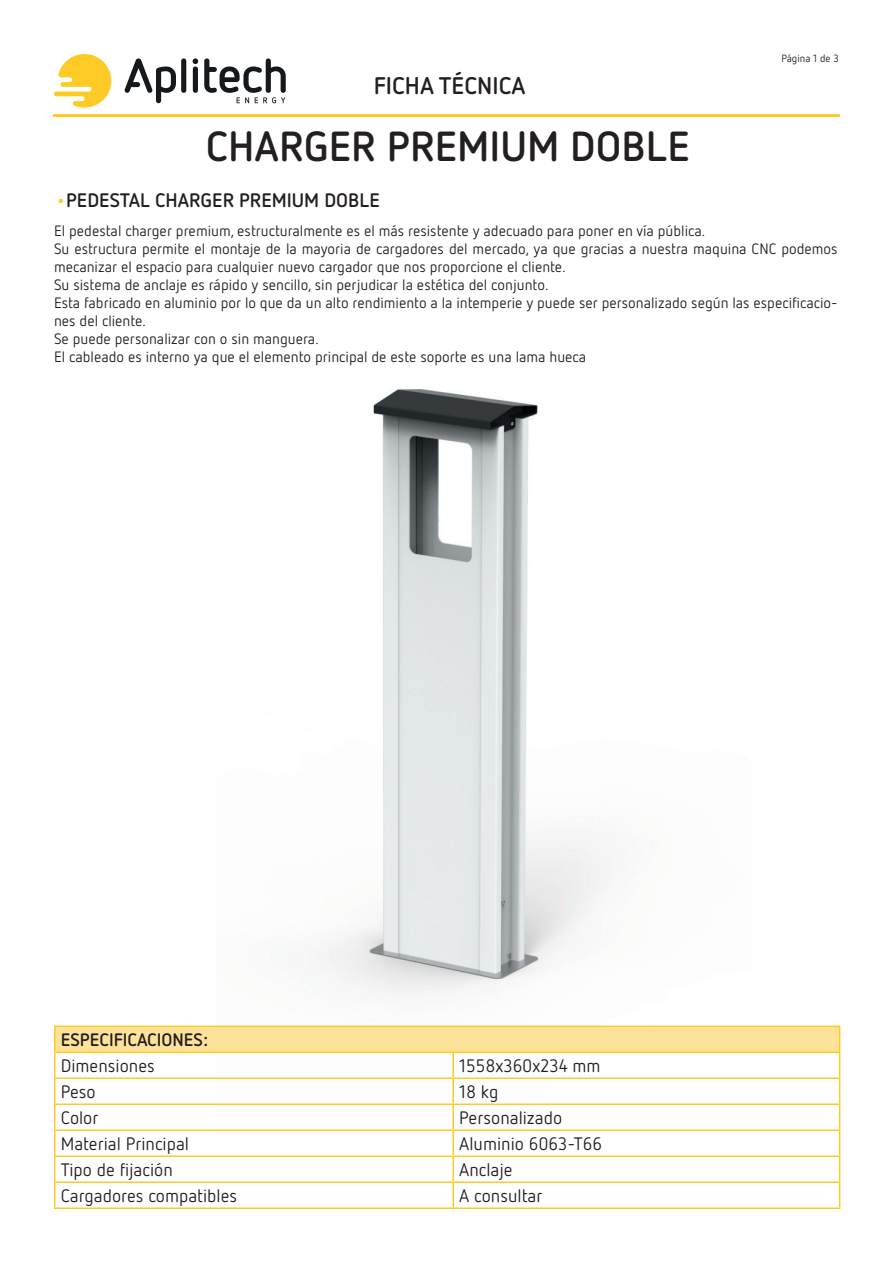
<style>
.page{position:relative;width:893px;height:1263px;background:#fff}
.page>*{position:absolute;margin:0;border:0;box-sizing:border-box;transform-origin:0 0}
.ESTILO_1{font:700 42px "Netto Pro";color:#231f20}
.t1{font:700 24px "Netto Pro";color:#231f20}
.ESTILO_1-2{font:700 19.5px "Netto Pro";color:#231f20}
.ESTILO_1-3{font:18px "Netto Pro";color:#231f20}
.ESTILO_1-4{font:700 18px "Netto Pro";color:#231f20}
.ESTILO_1-5{font:15px/18px "Netto Pro";color:#231f20}
.t2{font:10.5px "Netto Pro";color:#231f20}
.s1{color:#fecb26}
</style>
<div class="page">
<img style="left:217px;top:389px;width:533px;height:691px">
<svg style="left:54px;top:54px;width:57px;height:54px"></svg>
<svg style="left:204px;top:58px;width:82px;height:45px"></svg>
<svg style="left:125px;top:58px;width:61px;height:45px"></svg>
<svg style="left:193px;top:58px;width:5px;height:35px"></svg>
<hr style="left:54px;top:114px;width:785px;height:3px;background:#fecb26">
<div style="left:55px;top:1026px;width:785px;height:26px;background:#ffe299"></div>
<hr style="left:54px;top:1025px;width:399px;height:2px;background:#fecb26">
<hr style="left:54px;top:1027px;width:2px;height:24px;background:#fecb26">
<hr style="left:453px;top:1025px;width:387px;height:2px;background:#fecb26">
<hr style="left:54px;top:1079px;width:2px;height:24px;background:#fecb26">
<hr style="left:54px;top:1131px;width:2px;height:24px;background:#fecb26">
<hr style="left:54px;top:1155px;width:399px;height:2px;background:#fecb26">
<hr style="left:54px;top:1157px;width:2px;height:24px;background:#fecb26">
<hr style="left:54px;top:1181px;width:399px;height:2px;background:#fecb26">
<hr style="left:54px;top:1183px;width:2px;height:24px;background:#fecb26">
<hr style="left:54px;top:1207px;width:399px;height:2px;background:#fecb26">
<hr style="left:54px;top:1051px;width:399px;height:2px;background:#fecb26">
<hr style="left:54px;top:1053px;width:2px;height:24px;background:#fecb26">
<hr style="left:54px;top:1077px;width:399px;height:2px;background:#fecb26">
<hr style="left:453px;top:1077px;width:387px;height:2px;background:#fecb26">
<hr style="left:54px;top:1103px;width:399px;height:2px;background:#fecb26">
<hr style="left:54px;top:1105px;width:2px;height:24px;background:#fecb26">
<hr style="left:453px;top:1103px;width:387px;height:2px;background:#fecb26">
<hr style="left:54px;top:1129px;width:399px;height:2px;background:#fecb26">
<hr style="left:453px;top:1129px;width:387px;height:2px;background:#fecb26">
<hr style="left:453px;top:1051px;width:387px;height:2px;background:#fecb26">
<hr style="left:452px;top:1053px;width:2px;height:24px;background:#fecb26">
<hr style="left:452px;top:1079px;width:2px;height:24px;background:#fecb26">
<hr style="left:452px;top:1105px;width:2px;height:24px;background:#fecb26">
<hr style="left:452px;top:1131px;width:2px;height:24px;background:#fecb26">
<hr style="left:453px;top:1155px;width:387px;height:2px;background:#fecb26">
<hr style="left:452px;top:1157px;width:2px;height:24px;background:#fecb26">
<hr style="left:453px;top:1181px;width:387px;height:2px;background:#fecb26">
<hr style="left:452px;top:1183px;width:2px;height:24px;background:#fecb26">
<svg style="left:839px;top:1027px;width:1px;height:180px"></svg>
<hr style="left:453px;top:1207px;width:387px;height:2px;background:#fecb26">
<p class="t1" style="left:374px;top:70px;width:153px">FICHA TÉCNICA</p>
<p class="ESTILO_1" style="left:206px;top:118px;width:486px">CHARGER PREMIUM DOBLE</p>
<p class="ESTILO_1-2" style="left:55px;top:187px;width:326px"><span class="s1">•</span>PEDESTAL CHARGER PREMIUM DOBLE</p>
<p class="t2" style="left:781px;top:52px;width:59px">Página 1 de 3</p>
<p class="ESTILO_1-5" style="left:54px;top:221px;width:653px">El pedestal charger premium, estructuralmente es el más resistente y adecuado para poner en vía pública.</p>
<p class="ESTILO_1-5" style="left:54px;top:239px;width:785px">Su estructura permite el montaje de la mayoria de cargadores del mercado, ya que gracias a nuestra maquina CNC podemos mecanizar el espacio para cualquier nuevo cargador que nos proporcione el cliente.</p>
<p class="ESTILO_1-5" style="left:54px;top:275px;width:496px">Su sistema de anclaje es rápido y sencillo, sin perjudicar la estética del conjunto.</p>
<p class="ESTILO_1-5" style="left:54px;top:293px;width:785px">Esta fabricado en aluminio por lo que da un alto rendimiento a la intemperie y puede ser personalizado según las especificacio&shy;nes del cliente.</p>
<p class="ESTILO_1-5" style="left:54px;top:329px;width:266px">Se puede personalizar con o sin manguera.</p>
<p class="ESTILO_1-5" style="left:54px;top:347px;width:534px">El cableado es interno ya que el elemento principal de este soporte es una lama hueca</p>
<p class="ESTILO_1-4" style="left:61px;top:1028px;width:149px">ESPECIFICACIONES:</p>
<p class="ESTILO_1-3" style="left:61px;top:1054px;width:96px">Dimensiones</p>
<p class="ESTILO_1-3" style="left:459px;top:1054px;width:143px">1558x360x234 mm</p>
<p class="ESTILO_1-3" style="left:61px;top:1080px;width:37px">Peso</p>
<p class="ESTILO_1-3" style="left:459px;top:1080px;width:41px">18 kg</p>
<p class="ESTILO_1-3" style="left:61px;top:1106px;width:39px">Color</p>
<p class="ESTILO_1-3" style="left:459px;top:1106px;width:104px">Personalizado</p>
<p class="ESTILO_1-3" style="left:61px;top:1132px;width:130px">Material Principal</p>
<p class="ESTILO_1-3" style="left:459px;top:1132px;width:144px">Aluminio 6063-T66</p>
<p class="ESTILO_1-3" style="left:61px;top:1158px;width:114px">Tipo de fijación</p>
<p class="ESTILO_1-3" style="left:459px;top:1158px;width:55px">Anclaje</p>
<p class="ESTILO_1-3" style="left:61px;top:1184px;width:178px">Cargadores compatibles</p>
<p class="ESTILO_1-3" style="left:459px;top:1184px;width:85px">A consultar</p>
</div>
